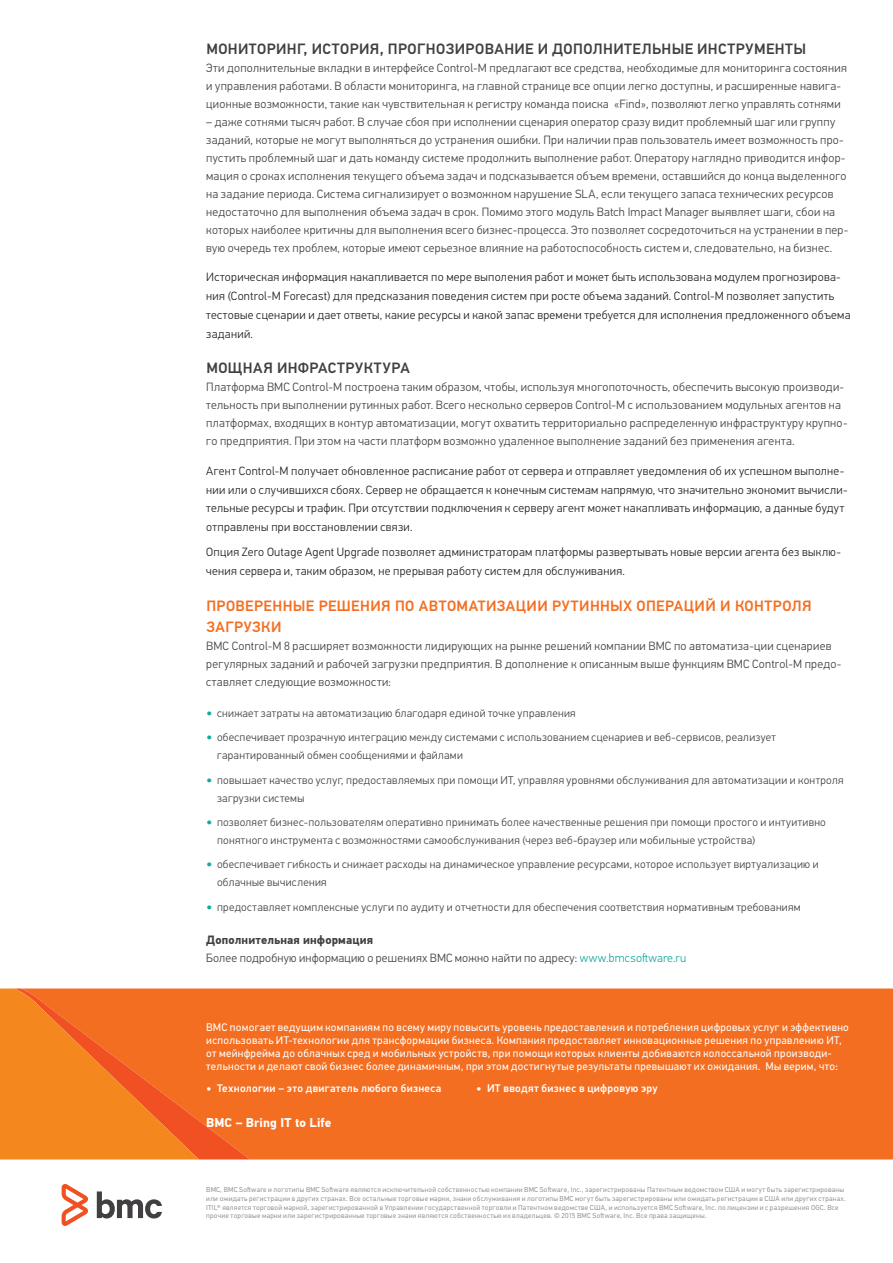
<style>
.page{position:relative;width:893px;height:1263px;background:#fff}
.page>*{position:absolute;margin:0;border:0;box-sizing:border-box;transform-origin:0 0}
.BMC_Body{font:500 15px "PF Din Text Pro";letter-spacing:.03em;color:#413f41}
.BMC_Subhead_Level_1{font:500 15px/21px "PF Din Text Pro";letter-spacing:.03em;color:#f36e21}
.BMC_Legal_copy{font:700 12.75px "PF Din Text Pro";letter-spacing:.01em;color:#fff}
.BMC_Body-2{font:300 12px/18px "PF Din Text Pro";letter-spacing:.025em;color:#413f41}
.BMC_Body-3{font:300 12px/18.8px "PF Din Text Pro";letter-spacing:.025em;color:#231f20}
.BMC_Body-4{font:700 12px "PF Din Text Pro";letter-spacing:.015em;color:#413f41}
.Bullets{font:300 11.25px/18px "PF Din Text Pro";letter-spacing:.03em;color:#413f41}
.BMC_Legal_copy-2{font:11.1px/13.2px "PF Din Text Pro";letter-spacing:.03em;color:#fff}
.BMC_Legal_copy-3{font:500 11.1px "PF Din Text Pro";letter-spacing:.025em;color:#fff}
.BMC_Legal_copy-4{font:7.2px/8.6px "PF Din Text Pro";letter-spacing:.035em;color:#939598}
.s1{font-weight:700;font-size:12.75px;color:#16a89d}
.s2{color:#16a89d}
.s3{font-weight:700}
</style>
<div class="page">
<div style="left:250px;top:988px;width:643px;height:171px;background:#f36e21"></div>
<svg style="left:0;top:988px;width:250px;height:171px;background:#f37621"></svg>
<svg style="left:97px;top:1191px;width:65px;height:27px"></svg>
<svg style="left:62px;top:1184px;width:26px;height:42px"></svg>
<p class="BMC_Body" style="left:206px;top:40px;width:601px">МОНИТОРИНГ, ИСТОРИЯ, ПРОГНОЗИРОВАНИЕ И ДОПОЛНИТЕЛЬНЫЕ ИНСТРУМЕНТЫ</p>
<p class="BMC_Body-2" style="left:206px;top:59px;width:642px">Эти дополнительные вкладки в интерфейсе Control-M предлагают все средства, необходимые для мониторинга состояния и управления работами. В области мониторинга, на главной странице все опции легко доступны, и расширенные навига&shy;ционные возможности, такие как чувствительная к регистру команда поиска «Find», позволяют легко управлять сотнями</p>
<p class="BMC_Body-2" style="left:206px;top:113px;width:644px">– даже сотнями тысяч работ. В случае сбоя при исполнении сценария оператор сразу видит проблемный шаг или группу заданий, которые не могут выполняться до устранения ошибки. При наличии прав пользователь имеет возможность про&shy;пустить проблемный шаг и дать команду системе продолжить выполнение работ. Оператору наглядно приводится инфор&shy;мация о сроках исполнения текущего объема задач и подсказывается объем времени, оставшийся до конца выделенного на задание периода. Система сигнализирует о возможном нарушение SLA, если текущего запаса технических ресурсов недостаточно для выполнения объема задач в срок. Помимо этого модуль Batch Impact Manager выявляет шаги, сбои на которых наиболее критичны для выполнения всего бизнес-процесса. Это позволяет сосредоточиться на устранении в пер&shy;вую очередь тех проблем, которые имеют серьезное влияние на работоспособность систем и, следовательно, на бизнес.</p>
<p class="BMC_Body-3" style="left:206px;top:268px;width:646px">Историческая информация накапливается по мере выполения работ и может быть использована модулем прогнозирова&shy;ния (Control-M Forecast) для предсказания поведения систем при росте объема заданий. Control-M позволяет запустить тестовые сценарии и дает ответы, какие ресурсы и какой запас времени требуется для исполнения предложенного объема заданий.</p>
<p class="BMC_Body" style="left:206px;top:359px;width:205px">МОЩНАЯ ИНФРАСТРУКТУРА</p>
<p class="BMC_Body-2" style="left:206px;top:378px;width:643px">Платформа BMC Control-M построена таким образом, чтобы, используя многопоточность, обеспечить высокую производи&shy;тельность при выполнении рутинных работ. Всего несколько серверов Control-M с использованием модульных агентов на платформах, входящих в контур автоматизации, могут охватить территориально распределенную инфраструктуру крупно&shy;го предприятия. При этом на части платформ возможно удаленное выполнение заданий без применения агента.</p>
<p class="BMC_Body-3" style="left:206px;top:462px;width:643px">Агент Control-M получает обновленное расписание работ от сервера и отправляет уведомления об их успешном выполне&shy;нии или о случившихся сбоях. Сервер не обращается к конечным системам напрямую, что значительно экономит вычисли&shy;тельные ресурсы и трафик. При отсутствии подключения к серверу агент может накапливать информацию, а данные будут отправлены при восстановлении связи.</p>
<p class="BMC_Body-3" style="left:206px;top:543px;width:636px">Опция Zero Outage Agent Upgrade позволяет администраторам платформы развертывать новые версии агента без выклю&shy;чения сервера и, таким образом, не прерывая работу систем для обслуживания.</p>
<p class="BMC_Subhead_Level_1" style="left:206px;top:595px;width:607px">ПРОВЕРЕННЫЕ РЕШЕНИЯ ПО АВТОМАТИЗАЦИИ РУТИННЫХ ОПЕРАЦИЙ И КОНТРОЛЯ<br>ЗАГРУЗКИ</p>
<p class="BMC_Body-2" style="left:206px;top:637px;width:637px">BMC Control-M 8 расширяет возможности лидирующих на рынке решений компании BMC по автоматиза-ции сценариев регулярных заданий и рабочей загрузки предприятия. В дополнение к описанным выше функциям BMC Control-M предо&shy;ставляет следующие возможности:</p>
<p class="Bullets" style="left:206px;top:704px;width:371px"><span class="s1">•</span> снижает затраты на автоматизацию благодаря единой точке управления</p>
<p class="Bullets" style="left:217px;top:728px;width:560px;text-indent:-11px"><span class="s1">•</span> обеспечивает прозрачную интеграцию между системами с использованием сценариев и веб-сервисов, реализует гарантированный обмен сообщениями и файлами</p>
<p class="Bullets" style="left:217px;top:771px;width:628px;text-indent:-11px"><span class="s1">•</span> повышает качество услуг, предоставляемых при помощи ИТ, управляя уровнями обслуживания для автоматизации и контроля загрузки системы</p>
<p class="Bullets" style="left:217px;top:813px;width:610px;text-indent:-11px"><span class="s1">•</span> позволяет бизнес-пользователям оперативно принимать более качественные решения при помощи простого и интуитивно понятного инструмента с возможностями самообслуживания (через веб-браузер или мобильные устройства)</p>
<p class="Bullets" style="left:217px;top:856px;width:603px;text-indent:-11px"><span class="s1">•</span> обеспечивает гибкость и снижает расходы на динамическое управление ресурсами, которое использует виртуализацию и облачные вычисления</p>
<p class="Bullets" style="left:206px;top:898px;width:596px"><span class="s1">•</span> предоставляет комплексные услуги по аудиту и отчетности для обеспечения соответствия нормативным требованиям</p>
<p class="BMC_Body-4" style="left:206px;top:932px;width:168px">Дополнительная информация</p>
<p class="BMC_Body-2" style="left:206px;top:949px;width:482px">Более подробную информацию о решениях BMC можно найти по адресу: <span class="s2">www.bmcsoftware.ru</span></p>
<p class="BMC_Legal_copy-2" style="left:206px;top:1020px;width:644px">BMC помогает ведущим компаниям по всему миру повысить уровень предоставления и потребления цифровых услуг и эффективно использовать ИТ-технологии для трансформации бизнеса. Компания предоставляет инновационные решения по управлению ИТ, от мейнфрейма до облачных сред и мобильных устройств, при помощи которых клиенты добиваются колоссальной производи&shy;тельности и делают свой бизнес более динамичным, при этом достигнутые результаты превышают их ожидания. Мы верим, что:</p>
<p class="BMC_Legal_copy-3" style="left:206px;top:1082px;width:237px"><span class="s3">•</span> Технологии – это двигатель любого бизнеса</p>
<p class="BMC_Legal_copy-3" style="left:476px;top:1082px;width:183px"><span class="s3">•</span> ИТ вводят бизнес в цифровую эру</p>
<p class="BMC_Legal_copy" style="left:206px;top:1115px;width:127px">BMC – Bring IT to Life</p>
<p class="BMC_Legal_copy-4" style="left:206px;top:1186px;width:641px">BMC, BMC Software и логотипы BMC Software являются исключительной собственностью компании BMC Software, Inc., зарегистрированы Патентным ведомством США и могут быть зарегистрированы или ожидать регистрации в других странах. Все остальные торговые марки, знаки обслуживания и логотипы BMC могут быть зарегистрированы или ожидать регистрации в США или других странах.<br>ITIL® является торговой маркой, зарегистрированной в Управлении государственной торговли и Патентном ведомстве США, и используется BMC Software, Inc. по лицензии и с разрешения OGC. Все прочие торговые марки или зарегистрированные торговые знаки являются собственностью их владельцев. © 2015 BMC Software, Inc. Все права защищены.</p>
</div>
